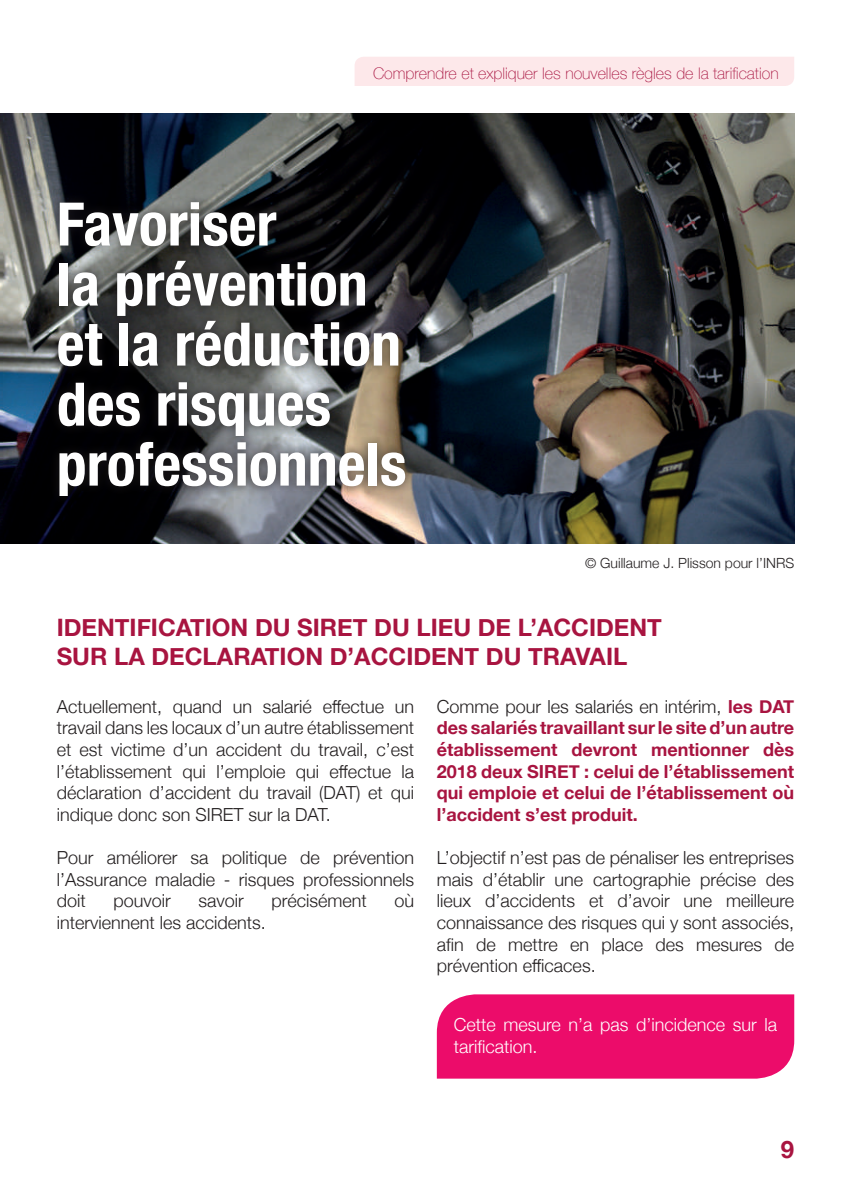
<style>
.page{position:relative;width:851px;height:1191px;background:#fff}
.page>*{position:absolute;margin:0;border:0;box-sizing:border-box;transform-origin:0 0}
.t1{font:700 condensed 60px/60px "Helvetica Neue";color:#fff}
.t2{font:700 24px/28.8px "Helvetica Neue";color:#a81440}
.t3{font:300 18px/21.6px "Helvetica Neue";color:#231f20;text-align:justify}
.t4{font:700 18px/21.6px "Helvetica Neue";color:#a81440;text-align:justify}
.t5{font:300 18px/21.6px "Helvetica Neue";color:#fff}
.t6{font:100 16px "Helvetica Neue";color:#a81440}
.t7{font:300 14px "Helvetica Neue";color:#231f20}
.s1{font-weight:300;color:#231f20}
</style>
<div class="page">
<div style="left:355px;top:57px;width:439px;height:29px;background:#fde8ea"></div>
<div style="left:437px;top:994px;width:357px;height:84px;background:#ec0c6a"></div>
<img style="left:0;top:113px;width:794px;height:431px">
<div style="left:47px;top:192px;width:368px;height:314px;background:#231f20;opacity:.75"></div>
<p class="t6" style="left:373px;top:61px;width:407px">Comprendre et expliquer les nouvelles règles de la tarification</p>
<h1 class="t1" style="left:57px;top:190px;width:351px">Favoriser<br>la prévention et la réduction des risques professionnels</h1>
<p class="t7" style="left:585px;top:552px;width:211px">© Guillaume J. Plisson pour l’INRS</p>
<h2 class="t2" style="left:57px;top:613px;width:606px">IDENTIFICATION DU SIRET DU LIEU DE L’ACCIDENT<br>SUR LA DECLARATION D’ACCIDENT DU TRAVAIL</h2>
<p class="t3" style="left:57px;top:694px;width:359px">Actuellement, quand un salarié effectue un travail dans les locaux d’un autre établissement et est victime d’un accident du travail, c’est l’établissement qui l’emploie qui effectue la déclaration d’accident du travail (DAT) et qui indique donc son SIRET sur la DAT.</p>
<p class="t3" style="left:57px;top:845px;width:359px">Pour améliorer sa politique de prévention l’Assurance maladie - risques professionnels doit</p>
<p class="t3" style="left:113px;top:888px;width:59px">pouvoir</p>
<p class="t3" style="left:198px;top:888px;width:47px">savoir</p>
<p class="t3" style="left:271px;top:888px;width:97px">précisément</p>
<p class="t3" style="left:394px;top:888px;width:21px">où</p>
<p class="t3" style="left:57px;top:910px;width:211px">interviennent les accidents.</p>
<p class="t4" style="left:437px;top:696px;width:359px"><span class="s1">Comme pour les salariés en intérim,</span> les DAT des salariés travaillant sur le site d’un autre établissement devront mentionner dès 2018 deux SIRET : celui de l’établissement qui emploie et celui de l’établissement où l’accident s’est produit.</p>
<p class="t3" style="left:437px;top:845px;width:359px">L’objectif n’est pas de pénaliser les entreprises mais d’établir une cartographie précise des lieux d’accidents et d’avoir une meilleure connaissance des risques qui y sont associés, afin de mettre en place des mesures de prévention efficaces.</p>
<p class="t5" style="left:454px;top:1012px;width:325px">Cette mesure n’a pas d’incidence sur la tarification.</p>
<h2 class="t2" style="left:780px;top:1135px;width:15px">9</h2>
</div>
